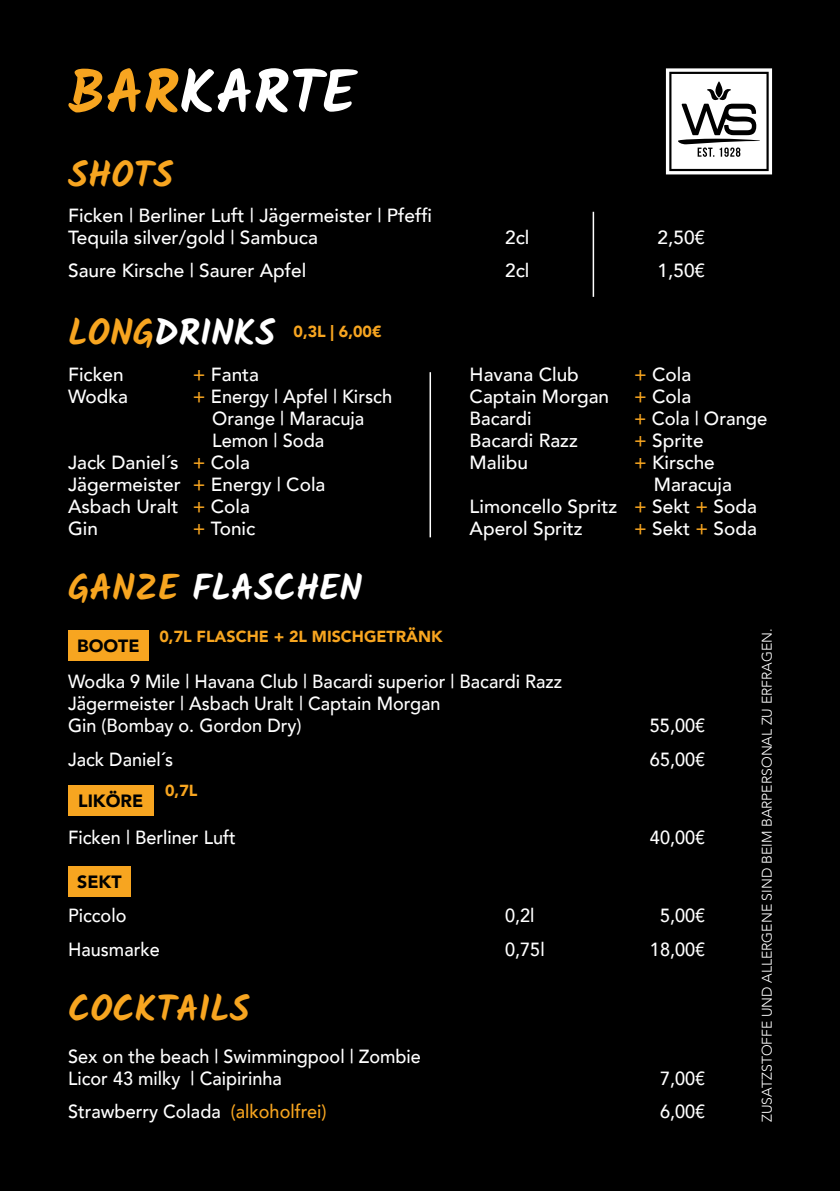
<style>
.page{position:relative;width:840px;height:1191px;background:#fff}
.page>*{position:absolute;margin:0;border:0;box-sizing:border-box;transform-origin:0 0}
.t1{font:700 60px "Kalam";color:#fff}
.t2{font:700 36px "Kalam";color:#fff}
.t3{font:700 36px "Kalam";color:#f7a520}
.t4{font:500 19px/22px "Avenir";color:#fff}
.t5{font:500 19px/22px "Avenir";color:#fff;scale:.95 1}
.t6{font:500 19px "Avenir";color:#fff;scale:.96 1}
.t7{font:900 17.8px "Avenir";color:#000}
.t8{font:900 16px "Avenir";color:#f7a520}
.t9{font:300 14px "Avenir";color:#fff}
.s1{color:#f7a520}
</style>
<div class="page">
<div style="left:0;top:0;width:839px;height:1191px;background:#000"></div>
<hr style="left:429px;top:372px;width:2px;height:165px;background:#fff">
<div style="left:68px;top:630px;width:81px;height:31px;background:#f7a520"></div>
<div style="left:68px;top:785px;width:85px;height:30px;background:#f7a520"></div>
<div style="left:68px;top:866px;width:63px;height:31px;background:#f7a520"></div>
<hr style="left:592px;top:212px;width:1px;height:85px;background:#fff">
<svg style="left:665px;top:68px;width:106px;height:106px"></svg>
<h1 class="t1" style="left:68px;top:57px;width:288px"><span class="s1">BAR</span>KARTE</h1>
<h2 class="t3" style="left:68px;top:154px;width:107px">SHOTS</h2>
<p class="t4" style="left:68px;top:203px;width:365px">Ficken | Berliner Luft | Jägermeister | Pfeffi<br>Tequila silver/gold | Sambuca</p>
<p class="t4" style="left:505px;top:225px;width:26px">2cl</p>
<p class="t4" style="left:657px;top:225px;width:49px">2,50€</p>
<p class="t4" style="left:68px;top:258px;width:239px">Saure Kirsche | Saurer Apfel</p>
<p class="t4" style="left:505px;top:258px;width:26px">2cl</p>
<p class="t4" style="left:657px;top:258px;width:49px">1,50€</p>
<h2 class="t2" style="left:68px;top:312px;width:209px"><span class="s1">LONG</span>DRINKS</h2>
<p class="t8" style="left:293px;top:318px;width:89px">0,3L | 6,00€</p>
<p class="t4" style="left:68px;top:362px;width:57px">Ficken</p>
<p class="t4" style="left:193px;top:362px;width:68px"><span class="s1">+</span> Fanta</p>
<p class="t4" style="left:68px;top:384px;width:62px">Wodka</p>
<p class="t6" style="left:193px;top:379px;width:209px"><span class="s1">+</span> Energy | Apfel | Kirsch</p>
<p class="t6" style="left:212px;top:401px;width:160px">Orange | Maracuja</p>
<p class="t6" style="left:212px;top:423px;width:118px">Lemon | Soda</p>
<p class="t4" style="left:68px;top:450px;width:183px">Jack Daniel´s <span class="s1">+</span> Cola</p>
<p class="t4" style="left:68px;top:472px;width:259px">Jägermeister <span class="s1">+</span> Energy | Cola</p>
<p class="t4" style="left:68px;top:494px;width:183px">Asbach Uralt <span class="s1">+</span> Cola</p>
<p class="t4" style="left:68px;top:516px;width:31px">Gin</p>
<p class="t4" style="left:193px;top:516px;width:64px"><span class="s1">+</span> Tonic</p>
<h2 class="t2" style="left:68px;top:566px;width:295px"><span class="s1">GANZE</span> FLASCHEN</h2>
<p class="t4" style="left:469px;top:362px;width:111px">Havana Club</p>
<p class="t4" style="left:634px;top:362px;width:59px"><span class="s1">+</span> Cola</p>
<p class="t4" style="left:469px;top:384px;width:141px">Captain Morgan</p>
<p class="t4" style="left:634px;top:384px;width:59px"><span class="s1">+</span> Cola</p>
<p class="t4" style="left:469px;top:406px;width:63px">Bacardi</p>
<p class="t4" style="left:634px;top:406px;width:135px"><span class="s1">+</span> Cola | Orange</p>
<p class="t4" style="left:469px;top:428px;width:110px">Bacardi Razz</p>
<p class="t4" style="left:634px;top:428px;width:71px"><span class="s1">+</span> Sprite</p>
<p class="t4" style="left:469px;top:450px;width:60px">Malibu</p>
<p class="t4" style="left:634px;top:450px;width:82px"><span class="s1">+</span> Kirsche</p>
<p class="t4" style="left:653px;top:472px;width:80px">Maracuja</p>
<p class="t4" style="left:469px;top:494px;width:288px">Limoncello Spritz <span class="s1">+</span> Sekt <span class="s1">+</span> Soda</p>
<p class="t4" style="left:469px;top:516px;width:114px">Aperol Spritz</p>
<p class="t4" style="left:634px;top:516px;width:124px"><span class="s1">+</span> Sekt <span class="s1">+</span> Soda</p>
<p class="t7" style="left:77px;top:630px;width:64px">BOOTE</p>
<p class="t8" style="left:159px;top:622px;width:284px">0,7L FLASCHE + 2L MISCHGETRÄNK</p>
<p class="t5" style="left:68px;top:669px;width:521px">Wodka 9 Mile | Havana Club | Bacardi superior | Bacardi Razz<br>Jägermeister | Asbach Uralt | Captain Morgan<br>Gin (Bombay o. Gordon Dry)</p>
<p class="t5" style="left:649px;top:713px;width:60px">55,00€</p>
<p class="t5" style="left:68px;top:747px;width:112px">Jack Daniel´s</p>
<p class="t5" style="left:649px;top:747px;width:60px">65,00€</p>
<p class="t7" style="left:78px;top:785px;width:66px">LIKÖRE</p>
<p class="t8" style="left:165px;top:777px;width:34px">0,7L</p>
<p class="t5" style="left:68px;top:825px;width:178px">Ficken | Berliner Luft</p>
<p class="t5" style="left:649px;top:825px;width:60px">40,00€</p>
<p class="t7" style="left:77px;top:866px;width:46px">SEKT</p>
<p class="t5" style="left:68px;top:903px;width:63px">Piccolo</p>
<p class="t5" style="left:505px;top:903px;width:32px">0,2l</p>
<p class="t5" style="left:659px;top:903px;width:49px">5,00€</p>
<p class="t5" style="left:68px;top:937px;width:98px">Hausmarke</p>
<p class="t5" style="left:505px;top:937px;width:43px">0,75l</p>
<p class="t5" style="left:649px;top:937px;width:60px">18,00€</p>
<h2 class="t3" style="left:68px;top:987px;width:183px">COCKTAILS</h2>
<p class="t5" style="left:68px;top:1044px;width:373px">Sex on the beach | Swimmingpool | Zombie<br>Licor 43 milky | Caipirinha</p>
<p class="t5" style="left:659px;top:1066px;width:49px">7,00€</p>
<p class="t5" style="left:68px;top:1099px;width:273px">Strawberry Colada <span class="s1">(alkoholfrei)</span></p>
<p class="t5" style="left:659px;top:1099px;width:49px">6,00€</p>
<p class="t9" style="left:758px;top:1121px;width:495px;rotate:-90deg">ZUSATZSTOFFE UND ALLERGENE SIND BEIM BARPERSONAL ZU ERFRAGEN.</p>
</div>
